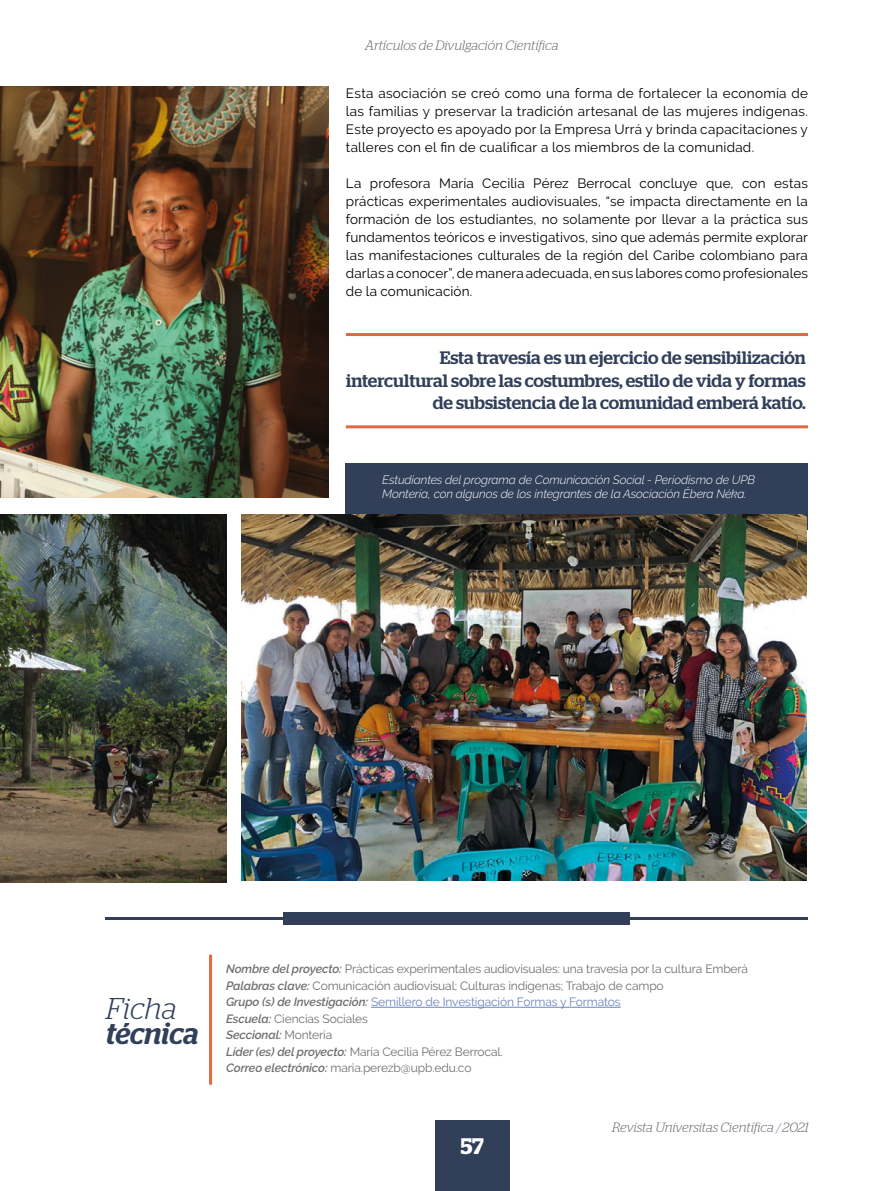
<style>
.page{position:relative;width:893px;height:1191px;background:#fff}
.page>*{position:absolute;margin:0;border:0;box-sizing:border-box;transform-origin:0 0}
.t1{font:italic 500 30px "Stag";color:#313f59}
.t2{font:italic 300 30px "Stag";color:#313f59}
.t3{font:600 22.5px "Stag";color:#fff}
.t4{font:500 18px/22.5px "Stag";color:#313f59;text-align:right}
.t5{font:13.5px/18px "Raleway";letter-spacing:.01em;color:#000;text-align:justify}
.t6{font:italic 300 13.5px "Stag";letter-spacing:-.005em;color:#706f6f}
.t7{font:12px/16.5px "Raleway";letter-spacing:-.01em;color:#706f6f}
.t8{font:italic 300 12px/13.5px "Raleway";letter-spacing:-.01em;color:#fff}
.s1{font-weight:600;font-style:italic}
.s2{color:#6b84b9}
.s3{color:#8a8ac3}
</style>
<div class="page">
<div style="left:435px;top:1120px;width:75px;height:71px;background:#313f59"></div>
<img style="left:0;top:514px;width:226px;height:368px">
<div style="left:346px;top:463px;width:462px;height:67px;background:#313f59"></div>
<hr style="left:371px;top:1007px;width:250px;height:1px;background:#6b84b9">
<hr style="left:209px;top:954px;width:3px;height:130px;background:#e06942">
<hr style="left:105px;top:917px;width:703px;height:2px;background:#313f59">
<div style="left:283px;top:912px;width:347px;height:12px;background:#313f59"></div>
<img style="left:0;top:87px;width:329px;height:410px">
<img style="left:242px;top:514px;width:564px;height:367px">
<hr style="left:346px;top:333px;width:462px;height:3px;background:#e06942">
<hr style="left:346px;top:425px;width:462px;height:3px;background:#e06942">
<p class="t6" style="left:365px;top:37px;width:195px">Artículos de Divulgación Científica</p>
<p class="t5" style="left:346px;top:84px;width:464px">Esta asociación se creó como una forma de fortalecer la economía de las familias y preservar la tradición artesanal de las mujeres indígenas.<br>Este proyecto es apoyado por la Empresa Urrá y brinda capacitaciones y talleres con el fin de cualificar a los miembros de la comunidad.</p>
<p class="t5" style="left:346px;top:174px;width:464px">La profesora María Cecilia Pérez Berrocal concluye que, con estas prácticas experimentales audiovisuales, “se impacta directamente en la formación de los estudiantes, no solamente por llevar a la práctica sus fundamentos teóricos e investigativos, sino que además permite explorar las manifestaciones culturales de la región del Caribe colombiano para darlas a conocer”, de manera adecuada, en sus labores como profesionales de la comunicación.</p>
<h3 class="t4" style="left:346px;top:346px;width:461px">Esta travesía es un ejercicio de sensibilización intercultural sobre las costumbres, estilo de vida y formas de subsistencia de la comunidad emberá katío.</h3>
<p class="t8" style="left:382px;top:473px;width:374px">Estudiantes del programa de Comunicación Social - Periodismo de UPB<br>Montería, con algunos de los integrantes de la Asociación Ébera Néka.</p>
<h1 class="t2" style="left:106px;top:991px;width:72px">Ficha</h1>
<h1 class="t1" style="left:106px;top:1016px;width:94px">técnica</h1>
<p class="t7" style="left:226px;top:960px;width:523px"><span class="s1">Nombre del proyecto:</span> Prácticas experimentales audiovisuales: una travesía por la cultura Emberá <span class="s1">Palabras clave:</span> Comunicación audiovisual; Culturas indígenas; Trabajo de campo<br><span class="s1">Grupo (s) de Investigación:</span> <span class="s2">Semillero de Investigación Formas y Formatos<br></span><span class="s1">Escuela:</span> Ciencias Sociales<br><span class="s1">Seccional:</span> Montería<br><span class="s1">Líder (es) del proyecto:</span> María Cecilia Pérez Berrocal.<br><span class="s1">Correo electrónico:</span> maria.perezb@upb.edu.co</p>
<h2 class="t3" style="left:461px;top:1132px;width:25px">57</h2>
<p class="t6" style="left:612px;top:1119px;width:198px">Revista Universitas Científica <span class="s3">/</span> 2021</p>
</div>
